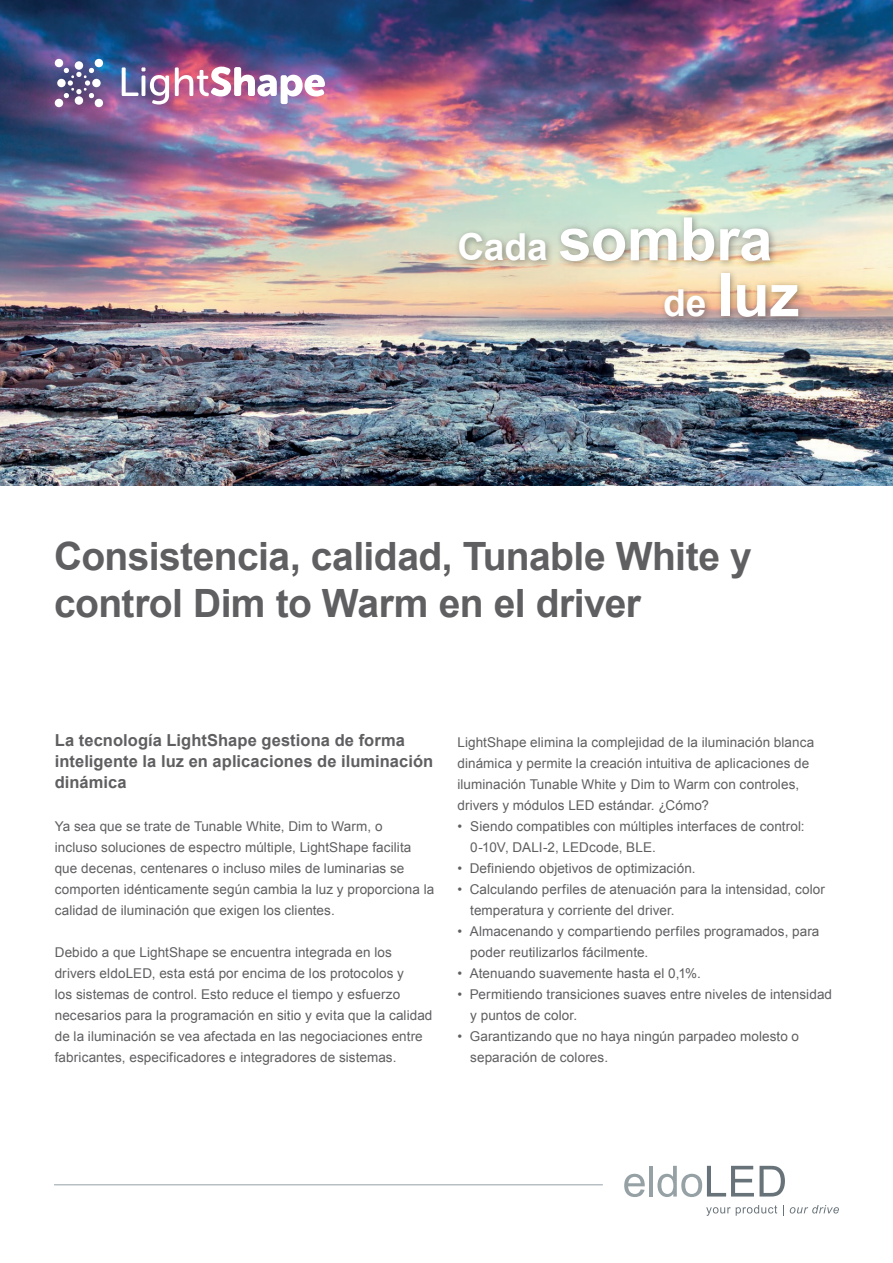
<style>
.page{position:relative;width:893px;height:1263px;background:#fff}
.page>*{position:absolute;margin:0;border:0;box-sizing:border-box;transform-origin:0 0}
.t1{font:700 60px/55.8px "Arial";letter-spacing:-.005em;color:#fff}
.t2{font:700 39px/46.8px "Arial";letter-spacing:-.015em;color:#5f5f62}
.t3{font:700 16.5px/21px "Arial";letter-spacing:.005em;color:#5f5f62}
.t4{font:13.5px/21px "Arial";letter-spacing:.005em;color:#5f5f62}
.s1{font-size:37.2px}
</style>
<div class="page">
<img style="left:0;top:0;width:893px;height:486px">
<svg style="left:706px;top:1205px;width:71px;height:11px"></svg>
<svg style="left:790px;top:1205px;width:49px;height:8px"></svg>
<svg style="left:624px;top:1174px;width:21px;height:23px"></svg>
<hr style="left:649px;top:1166px;width:4px;height:30px;background:#96a1a5">
<svg style="left:657px;top:1166px;width:128px;height:31px"></svg>
<hr style="left:54px;top:1184px;width:549px;height:1px;background:#96a1a5">
<svg style="left:122px;top:67px;width:47px;height:38px"></svg>
<img style="left:175px;top:67px;width:150px;height:37px">
<svg style="left:55px;top:59px;width:49px;height:48px"></svg>
<div style="left:453px;top:212px;width:354px;height:113px;background:#231f20;opacity:.43"></div>
<h1 class="t1" style="left:663px;top:213px;width:138px;text-indent:-206px"><span class="s1">Cada</span> sombra <span class="s1">de</span> luz</h1>
<h2 class="t2" style="left:54px;top:534px;width:699px">Consistencia, calidad, Tunable White y control Dim to Warm en el driver</h2>
<p class="t3" style="left:55px;top:730px;width:380px">La tecnología LightShape gestiona de forma inteligente la luz en aplicaciones de iluminación dinámica</p>
<p class="t4" style="left:55px;top:816px;width:381px">Ya sea que se trate de Tunable White, Dim to Warm, o<br>incluso soluciones de espectro múltiple, LightShape facilita que decenas, centenares o incluso miles de luminarias se comporten idénticamente según cambia la luz y proporciona la calidad de iluminación que exigen los clientes.</p>
<p class="t4" style="left:55px;top:942px;width:379px">Debido a que LightShape se encuentra integrada en los drivers eldoLED, esta está por encima de los protocolos y<br>los sistemas de control. Esto reduce el tiempo y esfuerzo necesarios para la programación en sitio y evita que la calidad de la iluminación se vea afectada en las negociaciones entre fabricantes, especificadores e integradores de sistemas.</p>
<p class="t4" style="left:457px;top:732px;width:358px">LightShape elimina la complejidad de la iluminación blanca dinámica y permite la creación intuitiva de aplicaciones de iluminación Tunable White y Dim to Warm con controles, drivers y módulos LED estándar. ¿Cómo?</p>
<p class="t4" style="left:470px;top:816px;width:336px;text-indent:-13px">• Siendo compatibles con múltiples interfaces de control:<br>0-10V, DALI-2, LEDcode, BLE.</p>
<p class="t4" style="left:457px;top:858px;width:240px">• Definiendo objetivos de optimización.</p>
<p class="t4" style="left:470px;top:879px;width:356px;text-indent:-13px">• Calculando perfiles de atenuación para la intensidad, color temperatura y corriente del driver.</p>
<p class="t4" style="left:470px;top:921px;width:351px;text-indent:-13px">• Almacenando y compartiendo perfiles programados, para poder reutilizarlos fácilmente.</p>
<p class="t4" style="left:457px;top:963px;width:245px">• Atenuando suavemente hasta el 0,1%.</p>
<p class="t4" style="left:470px;top:984px;width:363px;text-indent:-13px">• Permitiendo transiciones suaves entre niveles de intensidad y puntos de color.</p>
<p class="t4" style="left:470px;top:1026px;width:330px;text-indent:-13px">• Garantizando que no haya ningún parpadeo molesto o separación de colores.</p>
</div>
